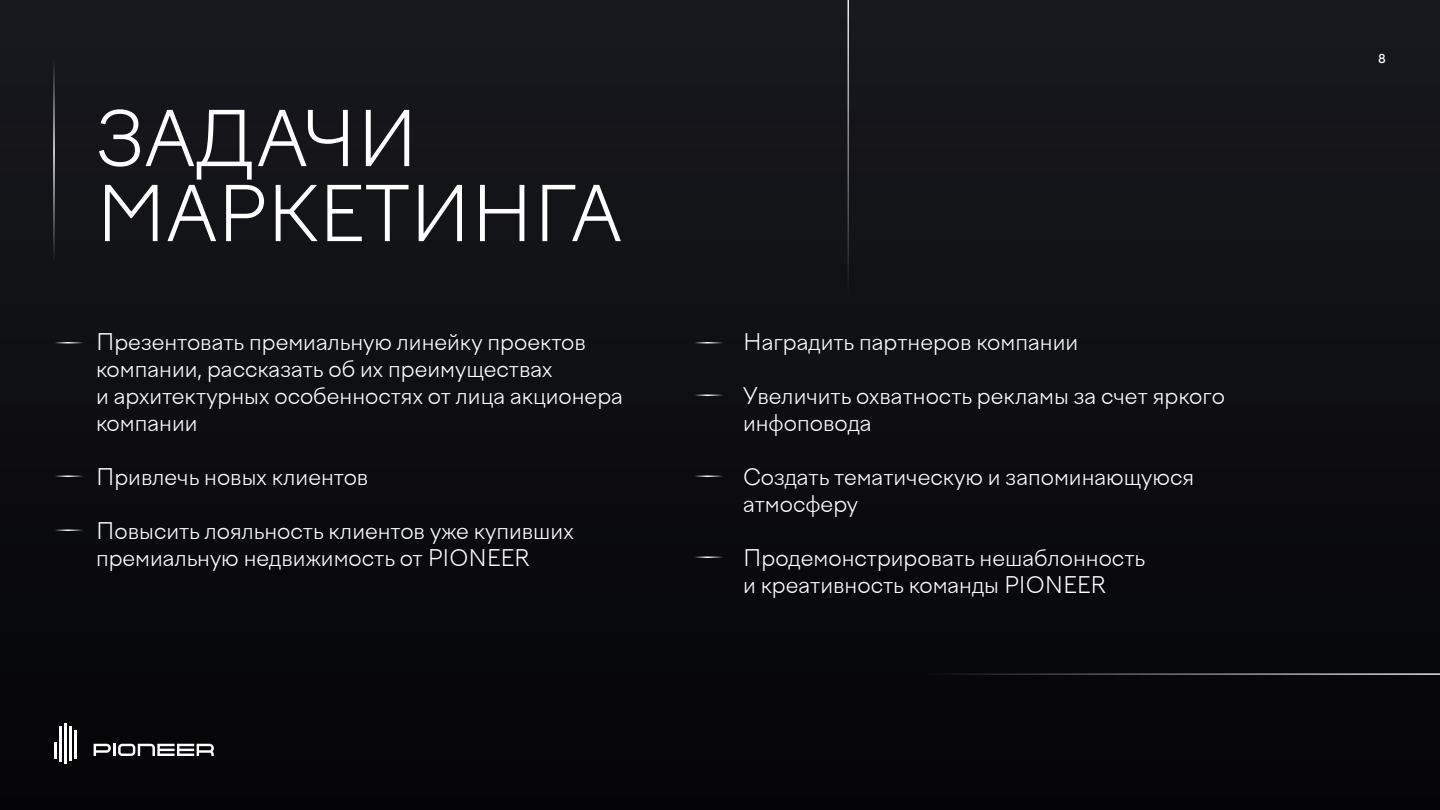
<style>
.page{position:relative;width:1440px;height:810px;background:#0d0d10}
.page>*{position:absolute;margin:0;border:0;box-sizing:border-box;transform-origin:0 0}
.t1{font:300 75px/75px "Factor A";color:#fff}
.t2{font:300 22.5px/27px "Factor A";color:#fff}
.t3{font:500 12px "Factor A";color:#fff}
</style>
<div class="page">
<hr style="left:53px;top:54px;width:2px;height:207px;background:#fff">
<hr style="left:53px;top:342px;width:30px;height:2px;background:#fff">
<hr style="left:693px;top:342px;width:30px;height:2px;background:#fff">
<hr style="left:53px;top:476px;width:30px;height:1px;background:#fff">
<hr style="left:693px;top:476px;width:30px;height:1px;background:#fff">
<hr style="left:693px;top:394px;width:30px;height:2px;background:#fff">
<hr style="left:53px;top:530px;width:30px;height:1px;background:#fff">
<hr style="left:693px;top:556px;width:30px;height:2px;background:#fff">
<svg style="left:848px;top:0;width:592px;height:675px"></svg>
<svg style="left:54px;top:742px;width:2px;height:17px"></svg>
<hr style="left:59px;top:727px;width:2px;height:35px;background:#fff">
<hr style="left:69px;top:727px;width:2px;height:34px;background:#fff">
<hr style="left:74px;top:730px;width:2px;height:29px;background:#fff">
<hr style="left:64px;top:723px;width:2px;height:40px;background:#fff">
<svg style="left:94px;top:744px;width:120px;height:12px"></svg>
<h1 class="t1" style="left:96px;top:104px;width:527px">ЗАДАЧИ<br>МАРКЕТИНГА</h1>
<p class="t2" style="left:96px;top:329px;width:528px">Презентовать премиальную линейку проектов компании, рассказать об их преимуществах<br>и архитектурных особенностях от лица акционера компании</p>
<p class="t2" style="left:96px;top:464px;width:274px">Привлечь новых клиентов</p>
<p class="t2" style="left:96px;top:518px;width:479px">Повысить лояльность клиентов уже купивших премиальную недвижимость от PIONEER</p>
<p class="t2" style="left:743px;top:329px;width:337px">Наградить партнеров компании</p>
<p class="t2" style="left:743px;top:383px;width:484px">Увеличить охватность рекламы за счет яркого инфоповода</p>
<p class="t2" style="left:743px;top:464px;width:453px">Создать тематическую и запоминающуюся атмосферу</p>
<p class="t2" style="left:743px;top:545px;width:404px">Продемонстрировать нешаблонность и креативность команды PIONEER</p>
<p class="t3" style="left:1378px;top:52px;width:9px">8</p>
</div>
